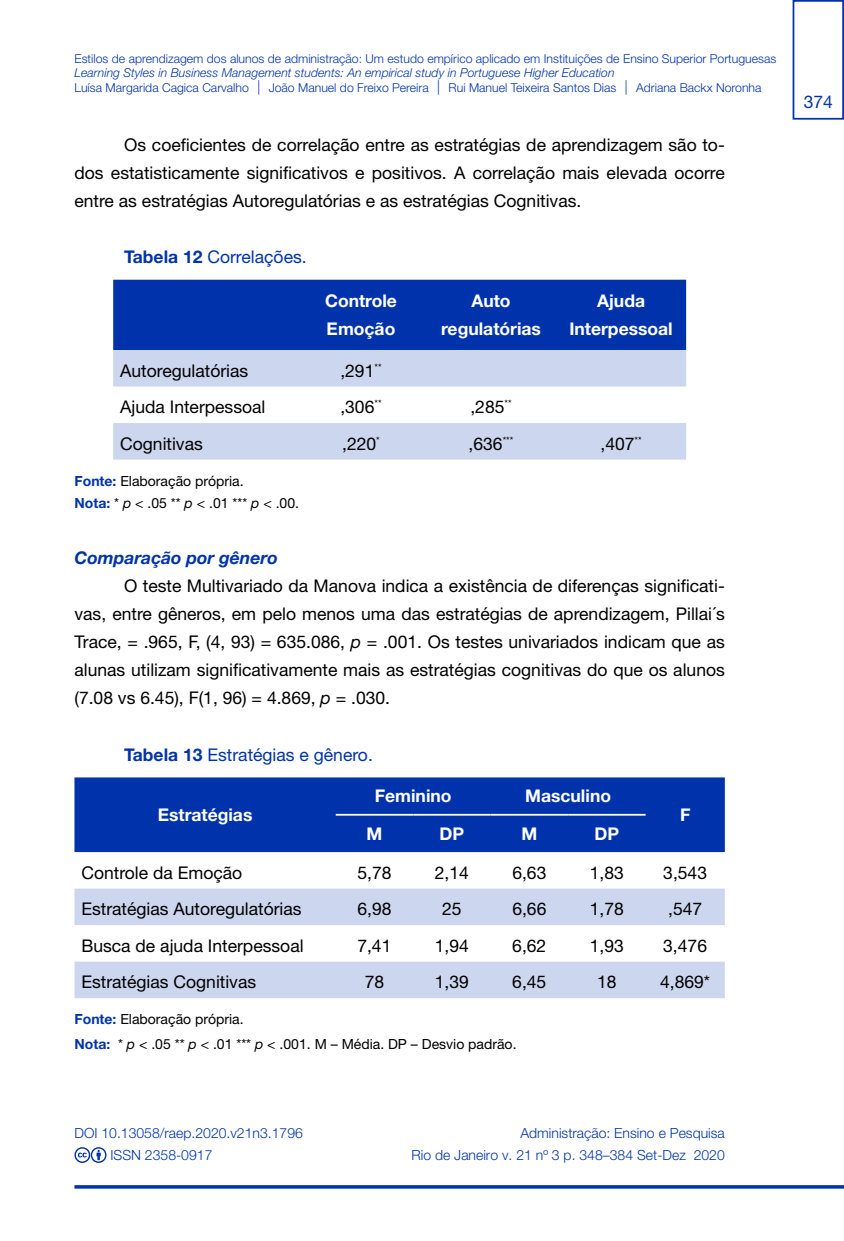
<style>
.page{position:relative;width:844px;height:1241px;background:#fff}
.page>*{position:absolute;margin:0;border:0;box-sizing:border-box;transform-origin:0 0}
.t1{font:17.5px/28px "Helvetica Neue";color:#000;text-align:justify}
.t2{font:700 17.5px/28px "Helvetica Neue";color:#fff;text-align:center}
.t3{font:17.5px "Helvetica Neue";color:#0033ab}
.t4{font:italic 700 17.5px "Helvetica Neue";color:#0033ab}
.t5{font:14px/22.8px "Helvetica Neue";color:#000}
.t6{font:300 14px/21.7px "Helvetica Neue";color:#0033ab;text-align:right}
.t7{font:300 12.25px "Helvetica Neue";color:#0033ab}
.t8{font:italic 300 12.25px "Helvetica Neue";color:#0033ab}
.s1{font-weight:700}
.s2{font-weight:700;color:#0033ab}
.s3{font-style:italic}
</style>
<div class="page">
<svg style="left:74px;top:1185px;width:769px;height:3px;fill:#0033ab"></svg>
<svg style="left:74px;top:1147px;width:32px;height:15px"></svg>
<div style="left:792px;top:0;width:51px;height:120px;border:2px solid #0033ab"></div>
<div style="left:113px;top:280px;width:573px;height:70px;background:#0033ab"></div>
<svg style="left:113px;top:350px;width:573px;height:109px;fill:#ccd6ee"></svg>
<div style="left:74px;top:777px;width:650px;height:75px;background:#0033ab"></div>
<svg style="left:74px;top:888px;width:650px;height:110px;fill:#ccd6ee"></svg>
<hr style="left:335px;top:813px;width:78px;height:2px;background:#fff">
<hr style="left:413px;top:813px;width:77px;height:2px;background:#fff">
<hr style="left:490px;top:813px;width:78px;height:2px;background:#fff">
<hr style="left:568px;top:813px;width:77px;height:2px;background:#fff">
<p class="t7" style="left:74px;top:48px;width:703px">Estilos de aprendizagem dos alunos de administração: Um estudo empírico aplicado em Instituições de Ensino Superior Portuguesas</p>
<p class="t8" style="left:74px;top:63px;width:541px">Learning Styles in Business Management students: An empirical study in Portuguese Higher Education</p>
<p class="t7" style="left:74px;top:78px;width:688px">Luísa Margarida Cagica Carvalho ︱ João Manuel do Freixo Pereira ︱ Rui Manuel Teixeira Santos Dias ︱ Adriana Backx Noronha</p>
<p class="t1" style="left:74px;top:131px;width:651px;text-indent:50px">Os coeficientes de correlação entre as estratégias de aprendizagem são to&shy;dos estatisticamente significativos e positivos. A correlação mais elevada ocorre entre as estratégias Autoregulatórias e as estratégias Cognitivas.</p>
<p class="t3" style="left:124px;top:244px;width:184px"><span class="s1">Tabela 12</span> Correlações.</p>
<p class="t2" style="left:325px;top:286px;width:73px;text-align:left">Controle<br>Emoção</p>
<p class="t2" style="left:441px;top:286px;width:101px">Auto regulatórias</p>
<p class="t2" style="left:569px;top:286px;width:105px">Ajuda<br>Interpessoal</p>
<p class="t1" style="left:120px;top:357px;width:130px">Autoregulatórias</p>
<p class="t1" style="left:340px;top:357px;width:43px">,291<sup>**</sup></p>
<p class="t1" style="left:120px;top:394px;width:147px">Ajuda Interpessoal</p>
<p class="t1" style="left:340px;top:394px;width:43px">,306<sup>**</sup></p>
<p class="t1" style="left:470px;top:394px;width:43px">,285<sup>**</sup></p>
<p class="t1" style="left:120px;top:430px;width:84px">Cognitivas</p>
<p class="t1" style="left:342px;top:430px;width:39px">,220<sup>*</sup></p>
<p class="t1" style="left:468px;top:430px;width:46px">,636<sup>***</sup></p>
<p class="t1" style="left:600px;top:430px;width:43px">,407<sup>**</sup></p>
<p class="t5" style="left:74px;top:470px;width:226px"><span class="s2">Fonte:</span> Elaboração própria.<br><span class="s2">Nota:</span> * <span class="s3">p</span> &lt; .05 ** <span class="s3">p</span> &lt; .01 *** <span class="s3">p</span> &lt; .00.</p>
<p class="t4" style="left:74px;top:547px;width:205px">Comparação por gênero</p>
<p class="t1" style="left:74px;top:573px;width:651px;text-indent:50px">O teste Multivariado da Manova indica a existência de diferenças significati&shy;vas, entre gêneros, em pelo menos uma das estratégias de aprendizagem, Pillai´s Trace, = .965, F, (4, 93) = 635.086, <span class="s3">p</span> = .001. Os testes univariados indicam que as alunas utilizam significativamente mais as estratégias cognitivas do que os alunos (7.08 vs 6.45), F(1, 96) = 4.869, <span class="s3">p</span> = .030.</p>
<p class="t3" style="left:124px;top:741px;width:250px"><span class="s1">Tabela 13</span> Estratégias e gênero.</p>
<p class="t2" style="left:158px;top:800px;width:96px">Estratégias</p>
<p class="t2" style="left:374px;top:781px;width:78px">Feminino</p>
<p class="t2" style="left:525px;top:781px;width:87px">Masculino</p>
<p class="t2" style="left:366px;top:818px;width:17px">M</p>
<p class="t2" style="left:439px;top:818px;width:26px">DP</p>
<p class="t2" style="left:521px;top:818px;width:17px">M</p>
<p class="t2" style="left:594px;top:818px;width:26px">DP</p>
<p class="t2" style="left:679px;top:800px;width:12px">F</p>
<p class="t1" style="left:81px;top:859px;width:162px">Controle da Emoção</p>
<p class="t1" style="left:357px;top:859px;width:36px">5,78</p>
<p class="t1" style="left:435px;top:859px;width:36px">2,14</p>
<p class="t1" style="left:512px;top:859px;width:36px">6,63</p>
<p class="t1" style="left:589px;top:859px;width:36px">1,83</p>
<p class="t1" style="left:663px;top:859px;width:45px">3,543</p>
<p class="t1" style="left:81px;top:895px;width:222px">Estratégias Autoregulatórias</p>
<p class="t1" style="left:357px;top:895px;width:36px">6,98</p>
<p class="t1" style="left:442px;top:895px;width:21px">25</p>
<p class="t1" style="left:512px;top:895px;width:36px">6,66</p>
<p class="t1" style="left:589px;top:895px;width:36px">1,78</p>
<p class="t1" style="left:668px;top:895px;width:36px">,547</p>
<p class="t1" style="left:81px;top:932px;width:224px">Busca de ajuda Interpessoal</p>
<p class="t1" style="left:357px;top:932px;width:36px">7,41</p>
<p class="t1" style="left:434px;top:932px;width:36px">1,94</p>
<p class="t1" style="left:512px;top:932px;width:36px">6,62</p>
<p class="t1" style="left:589px;top:932px;width:36px">1,93</p>
<p class="t1" style="left:663px;top:932px;width:45px">3,476</p>
<p class="t1" style="left:81px;top:968px;width:176px">Estratégias Cognitivas</p>
<p class="t1" style="left:364px;top:968px;width:21px">78</p>
<p class="t1" style="left:434px;top:968px;width:36px">1,39</p>
<p class="t1" style="left:512px;top:968px;width:36px">6,45</p>
<p class="t1" style="left:597px;top:968px;width:21px">18</p>
<p class="t1" style="left:660px;top:968px;width:51px">4,869*</p>
<p class="t5" style="left:74px;top:1007px;width:443px;line-height:24.5px"><span class="s2">Fonte:</span> Elaboração própria.<br><span class="s2">Nota:</span> * <span class="s3">p</span> &lt; .05 ** <span class="s3">p</span> &lt; .01 *** <span class="s3">p</span> &lt; .001. M – Média. DP – Desvio padrão.</p>
<p class="t3" style="left:803px;top:89px;width:31px">374</p>
<p class="t6" style="left:110px;top:1120px;width:194px;text-align:left;text-indent:-36px">DOI 10.13058/raep.2020.v21n3.1796<br>ISSN 2358-0917</p>
<p class="t6" style="left:411px;top:1120px;width:315px">Administração: Ensino e Pesquisa<br>Rio de Janeiro v. 21 nº 3 p. 348–384 Set-Dez 2020</p>
</div>
